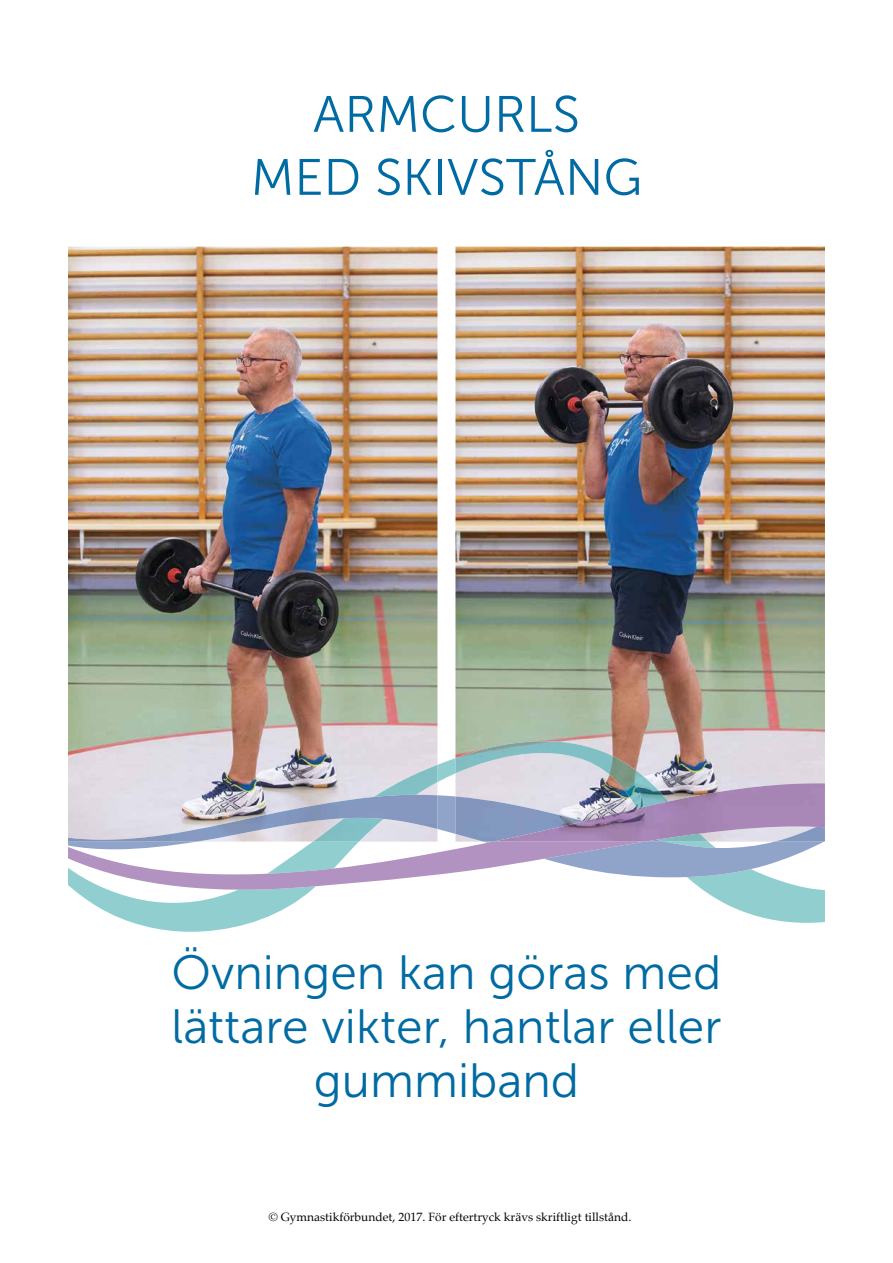
<style>
.page{position:relative;width:893px;height:1263px;background:#fff}
.page>*{position:absolute;margin:0;border:0;box-sizing:border-box;transform-origin:0 0}
.t1{font:51px/63px "Museo Sans 300";color:#006ba3;text-align:center}
.t2{font:48px/54px "Museo Sans 300";color:#006ba3;text-align:center}
.t3{font:12px "Palatino";color:#000}
</style>
<div class="page">
<img style="left:68px;top:247px;width:369px;height:548px">
<img style="left:455px;top:247px;width:370px;height:536px">
<svg style="left:437px;top:758px;width:18px;height:24px"></svg>
<img style="left:374px;top:765px;width:63px;height:30px">
<img style="left:455px;top:741px;width:214px;height:54px">
<svg style="left:74px;top:890px;width:751px;height:42px"></svg>
<svg style="left:68px;top:795px;width:755px;height:95px"></svg>
<img style="left:493px;top:783px;width:332px;height:59px">
<h1 class="t1" style="left:251px;top:83px;width:393px">ARMCURLS<br>MED SKIVSTÅNG</h1>
<h2 class="t2" style="left:172px;top:945px;width:551px">Övningen kan göras med lättare vikter, hantlar eller gummiband</h2>
<p class="t3" style="left:269px;top:1207px;width:364px">© Gymnastikförbundet, 2017. För eftertryck krävs skriftligt tillstånd.</p>
</div>
